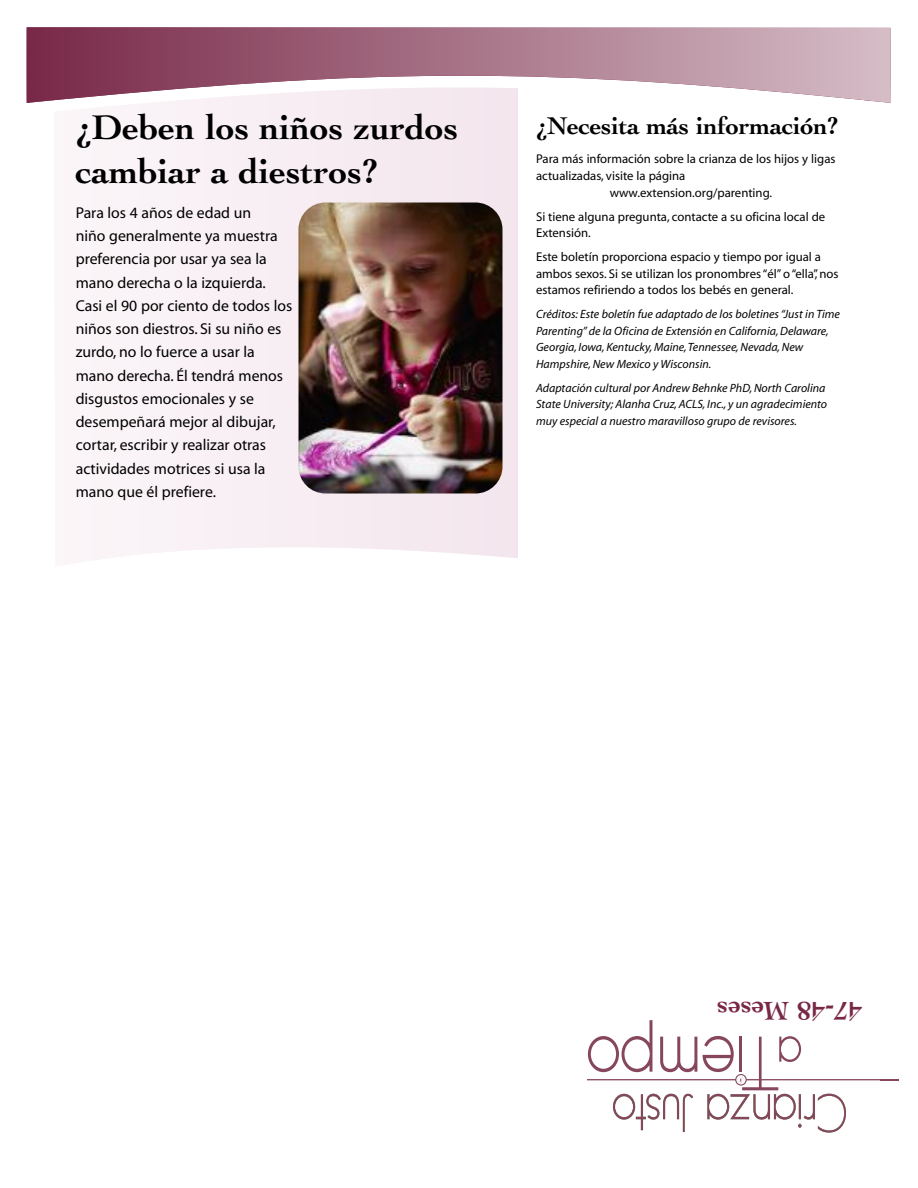
<style>
.page{position:relative;width:918px;height:1188px;background:#fff}
.page>*{position:absolute;margin:0;border:0;box-sizing:border-box;transform-origin:0 0}
.t1{font:700 36px/43.2px "Cochin";color:#000}
.t2{font:700 27px "Cochin";color:#782847}
.t3{font:700 25.5px "Cochin";letter-spacing:-.01em;color:#000}
.t4{font:15.75px/23.2px "Myriad";color:#000}
.t5{font:12.75px/16.5px "Myriad";color:#000}
.t6{font:italic 12px/16.5px "Myriad";color:#000}
</style>
<div class="page">
<svg style="left:92px;top:115px;width:426px;height:445px"></svg>
<svg style="left:26px;top:39px;width:492px;height:76px"></svg>
<svg style="left:587px;top:1020px;width:312px;height:113px"></svg>
<svg style="left:27px;top:27px;width:864px;height:76px"></svg>
<img style="left:298px;top:202px;width:204px;height:292px;border-radius:27px">
<h1 class="t1" style="left:76px;top:109px;width:384px">¿Deben los niños zurdos cambiar a diestros?</h1>
<p class="t4" style="left:76px;top:202px;width:218px">Para los 4 años de edad un<br>niño generalmente ya muestra preferencia por usar ya sea la mano derecha o la izquierda.<br>Casi el 90 por ciento de todos los niños son diestros. Si su niño es zurdo, no lo fuerce a usar la mano derecha. Él tendrá menos disgustos emocionales y se desempeñará mejor al dibujar, cortar, escribir y realizar otras actividades motrices si usa la mano que él prefiere.</p>
<h3 class="t3" style="left:536px;top:116px;width:304px">¿Necesita más información?</h3>
<p class="t5" style="left:536px;top:152px;width:301px">Para más información sobre la crianza de los hijos y ligas</p>
<p class="t5" style="left:536px;top:168px;width:151px">actualizadas, visite la página</p>
<p class="t5" style="left:610px;top:185px;width:164px">www.extension.org/parenting.</p>
<p class="t5" style="left:536px;top:209px;width:291px">Si tiene alguna pregunta, contacte a su oficina local de<br>Extensión.</p>
<p class="t5" style="left:536px;top:250px;width:304px">Este boletín proporciona espacio y tiempo por igual a ambos sexos. Si se utilizan los pronombres“él”o“ella”, nos estamos refiriendo a todos los bebés en general.</p>
<p class="t6" style="left:536px;top:307px;width:305px">Créditos: Este boletín fue adaptado de los boletines“Just in Time Parenting” de la Oficina de Extensión en California,Delaware, Georgia, Iowa, Kentucky,Maine,Tennessee,Nevada,New Hampshire,New Mexico y Wisconsin.</p>
<p class="t6" style="left:536px;top:381px;width:293px">Adaptación cultural por Andrew Behnke PhD,North Carolina<br>State University; Alanha Cruz, ACLS, Inc., y un agradecimiento muy especial a nuestro maravilloso grupo de revisores.</p>
<h2 class="t2" style="left:862px;top:1021px;width:147px;rotate:-180deg">84-74 M sese</h2>
</div>
